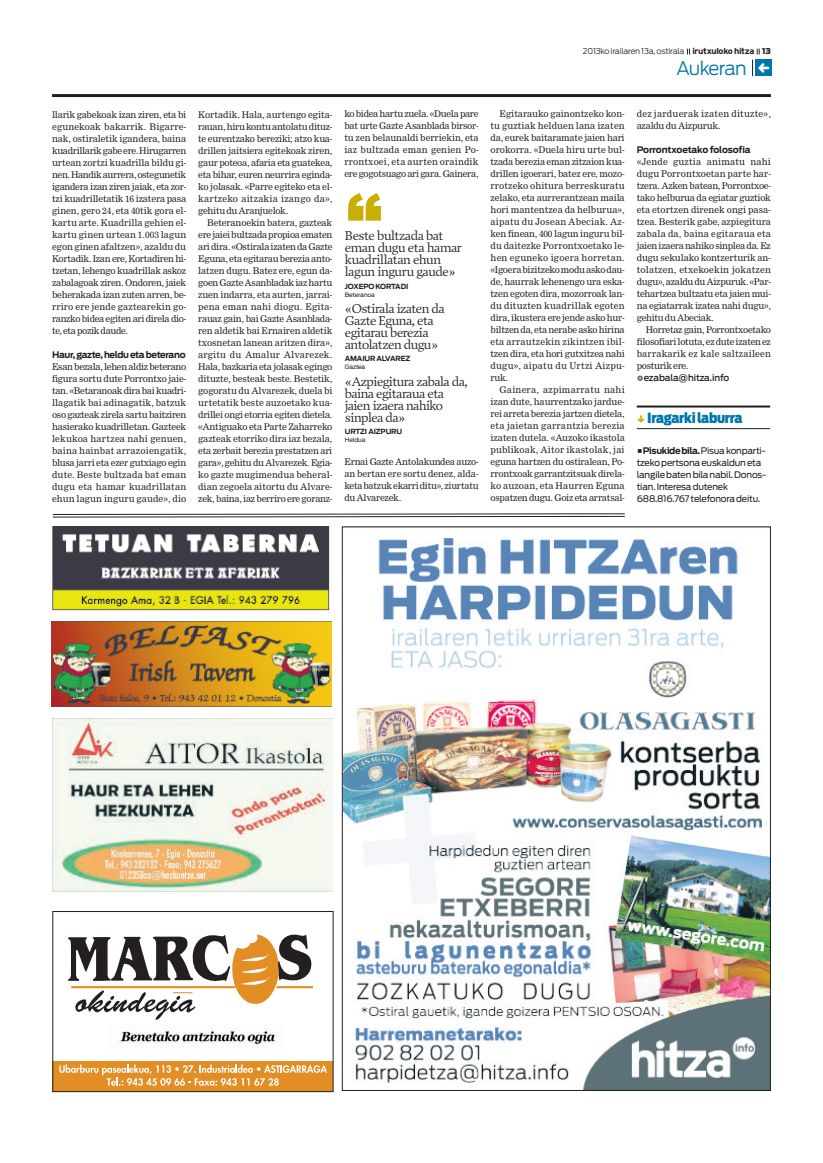
<style>
.page{position:relative;width:823px;height:1163px;background:#fff}
.page>*{position:absolute;margin:0;border:0;box-sizing:border-box;transform-origin:0 0}
.t1{font:900 68px "Antenna";color:#caae04}
.t2{font:300 18.5px "Antenna";letter-spacing:-.04em;color:#0077ab}
.t3{font:900 14px "Antenna Cond";letter-spacing:-.02em;color:#0077ab}
.t4{font:13px/12.2px "Prensa";letter-spacing:-.04em;color:#231f20}
.t5{font:9px/12px "Clarion";letter-spacing:-.02em;color:#231f20;text-align:justify}
.t6{font:9px/12px "Antenna";letter-spacing:-.02em;color:#231f20}
.t7{font:9px/12px "Clarion";letter-spacing:.03em;color:#231f20}
.t8{font:700 9px "Antenna";letter-spacing:-.04em;color:#231f20}
.t9{font:700 9px "Antenna";letter-spacing:-.015em;color:#231f20}
.t10{font:500 9px "Antenna";letter-spacing:-.015em;color:#231f20}
.t11{font:300 8px "Antenna";letter-spacing:-.02em;color:#231f20}
.t12{font:700 7px "Antenna";letter-spacing:-.025em;color:#231f20}
.t13{font:6px "Antenna";letter-spacing:-.025em;color:#231f20}
.s1{font-family:"Interstate";font-weight:700;font-size:8.7px}
.s2{font-weight:900}
.s3{font-weight:700}
</style>
<div class="page">
<hr style="left:52px;top:94px;width:718px;height:3px;background:#231f20">
<div style="left:754px;top:60px;width:17px;height:16px;background:#0077ab"></div>
<svg style="left:686px;top:49px;width:3px;height:5px"></svg>
<svg style="left:756px;top:49px;width:3px;height:5px"></svg>
<img style="left:343px;top:538px;width:425px;height:550px">
<svg style="left:52px;top:513px;width:572px;height:4px"></svg>
<div style="left:53px;top:1061px;width:280px;height:30px;background:#e28e25"></div>
<div style="left:52px;top:910px;width:281px;height:181px;border:1px solid #231f20"></div>
<img style="left:232px;top:982px;width:47px;height:22px">
<hr style="left:71px;top:985px;width:164px;height:3px;background:#e28e25">
<hr style="left:276px;top:985px;width:37px;height:3px;background:#e28e25">
<img style="left:68px;top:934px;width:244px;height:48px">
<svg style="left:59px;top:1064px;width:268px;height:21px"></svg>
<img style="left:118px;top:1029px;width:158px;height:18px">
<svg style="left:75px;top:990px;width:120px;height:29px"></svg>
<img style="left:53px;top:718px;width:279px;height:173px">
<div style="left:52px;top:621px;width:284px;height:90px;background:linear-gradient(to right,#fff,#fff)"></div>
<img style="left:52px;top:621px;width:279px;height:85px">
<img style="left:52px;top:526px;width:277px;height:84px">
<hr style="left:636px;top:405px;width:133px;height:2px;background:#231f20">
<hr style="left:636px;top:428px;width:133px;height:1px;background:#231f20">
<svg style="left:752px;top:60px;width:3px;height:16px"></svg>
<p class="t11" style="left:582px;top:47px;width:189px">2013ko irailaren 13a, ostirala <span class="s1">irutxuloko hitza</span> <span class="s2">13</span></p>
<h2 class="t2" style="left:676px;top:57px;width:72px">Aukeran</h2>
<p class="t5" style="left:52px;top:109px;width:136px">llarik gabekoak izan ziren, eta bi egunekoak bakarrik. Bigarre&shy;nak, ostiraletik igandera, baina kuadrillarik gabe ere. Hirugarren urtean zortzi kuadrilla bildu gi&shy;nen. Handik aurrera, ostegunetik igandera izan ziren jaiak, eta zor&shy;tzi kuadrilletatik 16 izatera pasa ginen, gero 24, eta 40tik gora el&shy;kartu arte. Kuadrilla gehien el&shy;kartu ginen urtean 1.003 lagun egon ginen afaltzen», azaldu du Kortadik. Izan ere, Kortadiren hi&shy;tzetan, lehengo kuadrillak askoz zabalagoak ziren. Ondoren, jaiek beherakada izan zuten arren, be&shy;rriro ere jende gaztearekin go&shy;ranzko bidea egiten ari direla dio&shy;te, eta pozik daude.</p>
<p class="t8" style="left:52px;top:349px;width:135px">Haur, gazte, heldu eta beterano</p>
<p class="t5" style="left:52px;top:361px;width:136px">Esan bezala, lehen aldiz beterano figura sortu dute Porrontxo jaie&shy;tan. «Betaranoak dira bai kuadri&shy;llagatik bai adinagatik, batzuk oso gazteak zirela sartu baitziren hasierako kuadrilletan. Gazteek lekukoa hartzea nahi genuen, baina hainbat arrazoiengatik, blusa jarri eta ezer gutxiago egin dute. Beste bultzada bat eman dugu eta hamar kuadrillatan ehun lagun inguru gaude», dio</p>
<p class="t5" style="left:198px;top:109px;width:136px">Kortadik. Hala, aurtengo egita&shy;rauan, hiru kontu antolatu dituz&shy;te eurentzako bereziki; atzo kua&shy;drillen jaitsiera egitekoak ziren, gaur poteoa, afaria eta guatekea, eta bihar, euren neurrira eginda&shy;ko jolasak. «Parre egiteko eta el&shy;kartzeko aitzakia izango da», gehitu du Aranjuelok.</p>
<p class="t5" style="left:198px;top:217px;width:136px;text-indent:9px">Beteranoekin batera, gazteak ere jaiei bultzada propioa ematen ari dira. «Ostirala izaten da Gazte Eguna, eta egitarau berezia anto&shy;latzen dugu. Batez ere, egun da&shy;goen Gazte Asanbladak iaz hartu zuen indarra, eta aurten, jarrai&shy;pena eman nahi diogu. Egita&shy;rauaz gain, bai Gazte Asanblada&shy;ren aldetik bai Ernairen aldetik txosnetan lanean aritzen dira», argitu du Amalur Alvarezek.<br>Hala, bazkaria eta jolasak egingo dituzte, besteak beste. Bestetik, gogoratu du Alvarezek, duela bi urtetatik beste auzoetako kua&shy;drillei ongi etorria egiten dietela. «Antiguako eta Parte Zaharreko gazteak etorriko dira iaz bezala, eta zerbait berezia prestatzen ari gara», gehitu du Alvarezek. Egia&shy;ko gazte mugimendua beheral&shy;dian zegoela aitortu du Alvare&shy;zek, baina, iaz berriro ere goranz-</p>
<p class="t5" style="left:344px;top:108px;width:136px">ko bidea hartu zuela. «Duela pare bat urte Gazte Asanblada birsor&shy;tu zen belaunaldi berriekin, eta iaz bultzada eman genien Po&shy;rrontxoei, eta aurten oraindik ere gogotsuago ari gara. Gainera,</p>
<h1 class="t1" style="left:344px;top:178px;width:41px">‘‘</h1>
<h3 class="t4" style="left:344px;top:229px;width:119px">Beste bultzada bat eman dugu eta hamar kuadrillatan ehun lagun inguru gaude»</h3>
<p class="t12" style="left:344px;top:282px;width:65px">JOXEPO KORTADI</p>
<p class="t13" style="left:344px;top:291px;width:31px">Beteranoa</p>
<h3 class="t4" style="left:344px;top:302px;width:101px">«Ostirala izaten da<br>Gazte Eguna, eta egitarau berezia antolatzen dugu»</h3>
<p class="t12" style="left:344px;top:354px;width:67px">AMAIUR ALVAREZ</p>
<p class="t13" style="left:344px;top:363px;width:22px">Gaztea</p>
<h3 class="t4" style="left:344px;top:375px;width:125px">«Azpiegitura zabala da, baina egitaraua eta jaien izaera nahiko sinplea da»</h3>
<p class="t12" style="left:344px;top:427px;width:59px">URTZI AIZPURU</p>
<p class="t13" style="left:344px;top:436px;width:22px">Heldua</p>
<p class="t5" style="left:344px;top:456px;width:136px">Ernai Gazte Antolakundea auzo&shy;an bertan ere sortu denez, alda&shy;keta batzuk ekarri ditu», ziurtatu du Alvarezek.</p>
<p class="t5" style="left:490px;top:108px;width:136px;text-indent:9px">Egitarauko gainontzeko kon&shy;tu guztiak helduen lana izaten da, eurek baitaramate jaien hari orokorra. «Duela hiru urte bul&shy;tzada berezia eman zitzaion kua&shy;drillen igoerari, batez ere, mozo&shy;rrotzeko ohitura berreskuratu zelako, eta aurrerantzean maila hori mantentzea da helburua», aipatu du Josean Abeciak. Az&shy;ken finean, 400 lagun inguru bil&shy;du daitezke Porrontxoetako le&shy;hen eguneko igoera horretan. «Igoera bizitzeko modu asko dau&shy;de, haurrak lehenengo ura eska&shy;tzen egoten dira, mozorroak lan&shy;du dituzten kuadrillak egoten dira, ikustera ere jende asko hur&shy;biltzen da, eta nerabe asko hirina eta arrautzekin zikintzen ibil&shy;tzen dira, eta hori gutxitzea nahi dugu», aipatu du Urtzi Aizpu&shy;ruk.</p>
<p class="t5" style="left:490px;top:384px;width:136px;text-indent:9px">Gainera, azpimarratu nahi izan dute, haurrentzako jardue&shy;rei arreta berezia jartzen dietela, eta jaietan garrantzia berezia izaten dutela. «Auzoko ikastola publikoak, Aitor ikastolak, jai eguna hartzen du ostiralean, Po&shy;rrontxoak garrantzitsuak direla&shy;ko auzoan, eta Haurren Eguna ospatzen dugu. Goiz eta arratsal-</p>
<p class="t7" style="left:636px;top:108px;width:136px">dez jarduerak izaten dituzte», azaldu du Aizpuruk.</p>
<p class="t9" style="left:636px;top:144px;width:115px">Porrontxoetako folosofia</p>
<p class="t5" style="left:636px;top:156px;width:136px">«Jende guztia animatu nahi dugu Porrontxoetan parte har&shy;tzera. Azken batean, Porrontxoe&shy;tako helburua da egiatar guztiok eta etortzen direnek ongi pasa&shy;tzea. Besterik gabe, azpiegitura zabala da, baina egitaraua eta jaien izaera nahiko sinplea da. Ez dugu sekulako kontzerturik an&shy;tolatzen, etxekoekin jokatzen dugu», azaldu du Aizpuruk. «Par&shy;tehartzea bultzatu eta jaien mui&shy;na egiatarrak izatea nahi dugu», gehitu du Abeciak.</p>
<p class="t5" style="left:636px;top:324px;width:136px;text-indent:9px">Horretaz gain, Porrontxoetako filosofiari lotuta, ez dute izaten ez barrakarik ez kale saltzaileen posturik ere.</p>
<p class="t10" style="left:643px;top:373px;width:87px">ezabala@hitza.info</p>
<h3 class="t3" style="left:647px;top:409px;width:97px">Iragarki laburra</h3>
<p class="t6" style="left:636px;top:445px;width:131px;text-indent:6px"><span class="s3">Pisukide bila.</span> Pisua konparti&shy;tzeko pertsona euskaldun eta langile baten bila nabil. Donos&shy;tian. Interesa dutenek<br>688.816.767 telefonora deitu.</p>
</div>
